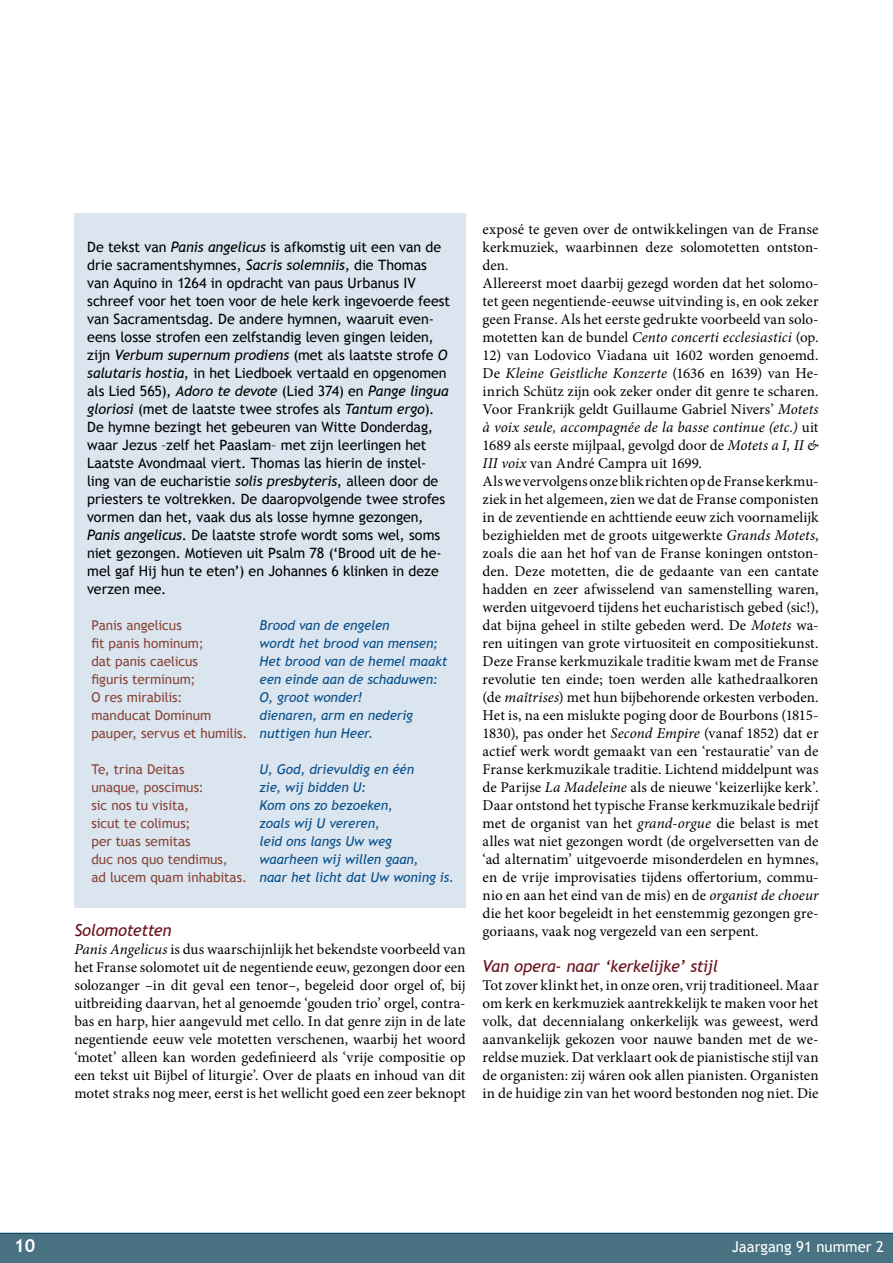
<style>
.page{position:relative;width:893px;height:1263px;background:#fff}
.page>*{position:absolute;margin:0;border:0;box-sizing:border-box;transform-origin:0 0}
.t1{font:700 18px "Trebuchet MS";color:#fff}
.t2{font:italic 16.5px "Trebuchet MS";letter-spacing:-.03em;color:#68121c}
.t3{font:15px/18px "Minion Pro";color:#000}
.t4{font:15px "Trebuchet MS";color:#fff}
.t5{font:14.25px/18px "Trebuchet MS";letter-spacing:-.005em;color:#000}
.t6{font:italic 13.5px/18px "Trebuchet MS";letter-spacing:-.005em;color:#064f8c}
.t7{font:13.5px/18px "Trebuchet MS";letter-spacing:-.005em;color:#874336}
.s1{font-style:italic}
</style>
<div class="page">
<div style="left:0;top:1233px;width:893px;height:30px;background:#497282"></div>
<div style="left:74px;top:213px;width:392px;height:695px;background:#dbe5ef"></div>
<p class="t5" style="left:87px;top:238px;width:365px">De tekst van <span class="s1">Panis angelicus</span> is afkomstig uit een van de drie sacramentshymnes, <span class="s1">Sacris solemniis</span>, die Thomas van Aquino in 1264 in opdracht van paus Urbanus IV schreef voor het toen voor de hele kerk ingevoerde feest van Sacramentsdag. De andere hymnen, waaruit even&shy;eens losse strofen een zelfstandig leven gingen leiden, zijn <span class="s1">Verbum supernum prodiens</span> (met als laatste strofe <span class="s1">O salutaris hostia</span>, in het Liedboek vertaald en opgenomen als Lied 565), <span class="s1">Adoro te devote</span> (Lied 374) en <span class="s1">Pange lingua gloriosi</span> (met de laatste twee strofes als <span class="s1">Tantum ergo</span>).<br>De hymne bezingt het gebeuren van Witte Donderdag, waar Jezus –zelf het Paaslam– met zijn leerlingen het Laatste Avondmaal viert. Thomas las hierin de instel&shy;ling van de eucharistie <span class="s1">solis presbyteris</span>, alleen door de priesters te voltrekken. De daaropvolgende twee strofes vormen dan het, vaak dus als losse hymne gezongen, <span class="s1">Panis angelicus</span>. De laatste strofe wordt soms wel, soms niet gezongen. Motieven uit Psalm 78 (‘Brood uit de he&shy;mel gaf Hij hun te eten’) en Johannes 6 klinken in deze verzen mee.</p>
<p class="t7" style="left:91px;top:616px;width:158px">Panis angelicus<br>fit panis hominum;<br>dat panis caelicus<br>figuris terminum;<br>O res mirabilis:<br>manducat Dominum pauper, servus et humilis.</p>
<p class="t7" style="left:91px;top:760px;width:157px">Te, trina Deitas<br>unaque, poscimus:<br>sic nos tu visita,<br>sicut te colimus;<br>per tuas semitas<br>duc nos quo tendimus,<br>ad lucem quam inhabitas.</p>
<p class="t6" style="left:260px;top:616px;width:189px">Brood van de engelen<br>wordt het brood van mensen;<br>Het brood van de hemel maakt een einde aan de schaduwen:<br>O, groot wonder!<br>dienaren, arm en nederig nuttigen hun Heer.</p>
<p class="t6" style="left:260px;top:760px;width:196px">U, God, drievuldig en één<br>zie, wij bidden U:<br>Kom ons zo bezoeken,<br>zoals wij U vereren,<br>leid ons langs Uw weg<br>waarheen wij willen gaan,<br>naar het licht dat Uw woning is.</p>
<p class="t2" style="left:74px;top:920px;width:99px">Solomotetten</p>
<p class="t3" style="left:74px;top:940px;width:393px;text-align:justify"><span class="s1">Panis Angelicus</span> is dus waarschijnlijk het bekendste voorbeeld van het Franse solomotet uit de negentiende eeuw, gezongen door een solozanger –in dit geval een tenor–, begeleid door orgel of, bij uitbreiding daarvan, het al genoemde ‘gouden trio’ orgel, contra&shy;bas en harp, hier aangevuld met cello. In dat genre zijn in de late negentiende eeuw vele motetten verschenen, waarbij het woord ‘motet’ alleen kan worden gedefinieerd als ‘vrije compositie op een tekst uit Bijbel of liturgie’. Over de plaats en inhoud van dit motet straks nog meer, eerst is het wellicht goed een zeer beknopt</p>
<p class="t3" style="left:483px;top:220px;width:337px">exposé te geven over de ontwikkelingen van de Franse kerkmuziek, waarbinnen deze solomotetten ontston&shy;den.<br>Allereerst moet daarbij gezegd worden dat het solomo&shy;tet geen negentiende-eeuwse uitvinding is, en ook zeker geen Franse. Als het eerste gedrukte voorbeeld van solo&shy;motetten kan de bundel <span class="s1">Cento concerti ecclesiastici</span> (op.</p>
<p class="t3" style="left:483px;top:346px;width:337px">12) van Lodovico Viadana uit 1602 worden genoemd.<br>De <span class="s1">Kleine Geistliche Konzerte</span> (1636 en 1639) van He&shy;inrich Schütz zijn ook zeker onder dit genre te scharen.<br>Voor Frankrijk geldt Guillaume Gabriel Nivers’ <span class="s1">Motets à voix seule, accompagnée de la basse continue (etc.)</span> uit 1689 als eerste mijlpaal, gevolgd door de <span class="s1">Motets a I, II &amp; III voix</span> van André Campra uit 1699.<br>Als we vervolgens onze blik richten op de Franse kerkmu&shy;ziek in het algemeen, zien we dat de Franse componisten in de zeventiende en achttiende eeuw zich voornamelijk bezighielden met de groots uitgewerkte <span class="s1">Grands Motets</span>, zoals die aan het hof van de Franse koningen ontston&shy;den. Deze motetten, die de gedaante van een cantate hadden en zeer afwisselend van samenstelling waren, werden uitgevoerd tijdens het eucharistisch gebed (sic!), dat bijna geheel in stilte gebeden werd. De <span class="s1">Motets</span> wa&shy;ren uitingen van grote virtuositeit en compositiekunst.<br>Deze Franse kerkmuzikale traditie kwam met de Franse revolutie ten einde; toen werden alle kathedraalkoren (de <span class="s1">maîtrises</span>) met hun bijbehorende orkesten verboden.<br>Het is, na een mislukte poging door de Bourbons (1815- 1830), pas onder het <span class="s1">Second Empire</span> (vanaf 1852) dat er actief werk wordt gemaakt van een ‘restauratie’ van de Franse kerkmuzikale traditie. Lichtend middelpunt was de Parijse <span class="s1">La Madeleine</span> als de nieuwe ‘keizerlijke kerk’.<br>Daar ontstond het typische Franse kerkmuzikale bedrijf met de organist van het <span class="s1">grand-orgue</span> die belast is met alles wat niet gezongen wordt (de orgelversetten van de ‘ad alternatim’ uitgevoerde misonderdelen en hymnes, en de vrije improvisaties tijdens offertorium, commu&shy;nio en aan het eind van de mis) en de <span class="s1">organist de choeur </span>die het koor begeleidt in het eenstemmig gezongen gre&shy;goriaans, vaak nog vergezeld van een serpent.</p>
<p class="t2" style="left:483px;top:956px;width:237px">Van opera- naar ‘kerkelijke’ stijl</p>
<p class="t3" style="left:483px;top:976px;width:337px;text-align:justify">Tot zover klinkt het, in onze oren, vrij traditioneel. Maar om kerk en kerkmuziek aantrekkelijk te maken voor het volk, dat decennialang onkerkelijk was geweest, werd aanvankelijk gekozen voor nauwe banden met de we&shy;reldse muziek. Dat verklaart ook de pianistische stijl van de organisten: zij wáren ook allen pianisten. Organisten in de huidige zin van het woord bestonden nog niet. Die</p>
<p class="t1" style="left:14px;top:1234px;width:23px">10</p>
<p class="t4" style="left:732px;top:1238px;width:154px">Jaargang 91 nummer 2</p>
</div>
